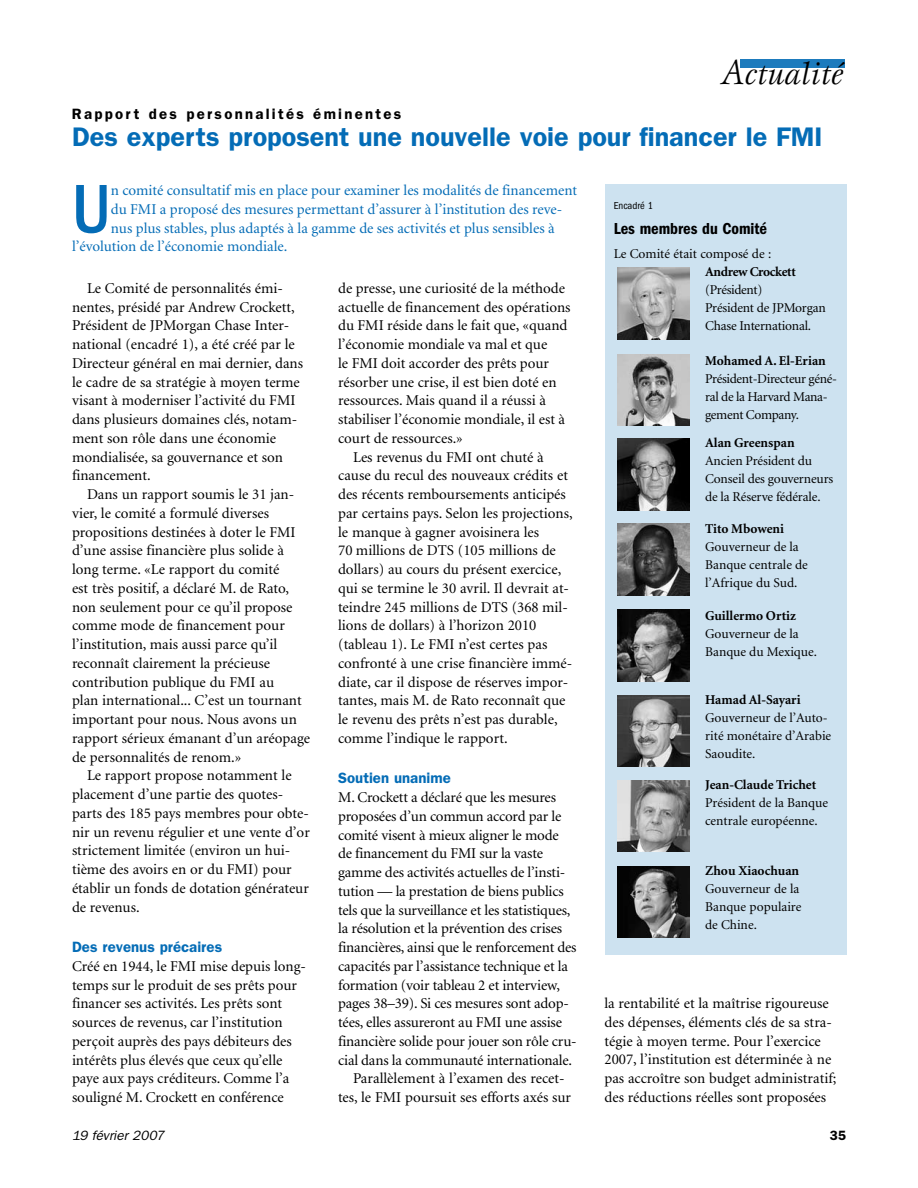
<style>
.page{position:relative;width:918px;height:1188px;background:#fff}
.page>*{position:absolute;margin:0;border:0;box-sizing:border-box;transform-origin:0 0}
.t1{font:500 condensed 71.25px "Franklin Gothic";color:#046cb6}
.t2{font:italic 31.5px "Esprit";color:#000}
.t3{font:600 27px "Franklin Gothic";color:#046cb6}
.t4{font:600 condensed 16.5px "Franklin Gothic";color:#000}
.t5{font:15px/18.8px "Minion";color:#000}
.t6{font:15px "Minion";color:#046cb6}
.t7{font:600 15px "Franklin Gothic";color:#046cb6}
.t8{font:600 15px "Franklin Gothic";letter-spacing:.15em;color:#000}
.t9{font:13.5px/18px "Minion";letter-spacing:-.005em;color:#000}
.t10{font:700 13.5px "Minion";color:#000}
.t11{font:13.5px/18px "Minion";letter-spacing:-.025em;color:#000}
.t12{font:700 13.5px "Minion";letter-spacing:-.03em;color:#000}
.t13{font:italic 13.5px "Franklin Gothic";letter-spacing:.005em;color:#000}
.t14{font:600 13.5px "Franklin Gothic";color:#000}
.t15{font:condensed 10.5px "Franklin Gothic";color:#000}
.s1{font-size:36.15px}
</style>
<div class="page">
<div style="left:605px;top:184px;width:242px;height:772px;background:#cde2f0"></div>
<img style="left:617px;top:268px;width:72px;height:72px">
<img style="left:617px;top:354px;width:72px;height:72px">
<img style="left:617px;top:438px;width:72px;height:72px">
<img style="left:617px;top:523px;width:72px;height:72px">
<img style="left:617px;top:609px;width:72px;height:72px">
<img style="left:617px;top:695px;width:72px;height:72px">
<img style="left:617px;top:780px;width:72px;height:72px">
<img style="left:617px;top:866px;width:72px;height:72px">
<div style="left:740px;top:59px;width:105px;height:9px;background:#1d7bbd"></div>
<h2 class="t2" style="left:721px;top:55px;width:124px"><span class="s1">A</span>ctualité</h2>
<p class="t8" style="left:72px;top:105px;width:331px">Rapport des personnalités éminentes</p>
<h3 class="t3" style="left:72px;top:121px;width:752px">Des experts proposent une nouvelle voie pour financer le FMI</h3>
<h1 class="t1" style="left:72px;top:169px;width:40px">U</h1>
<p class="t6" style="left:111px;top:183px;width:468px">n comité consultatif mis en place pour examiner les modalités de financement</p>
<p class="t6" style="left:111px;top:202px;width:453px">du FMI a proposé des mesures permettant d’assurer à l’institution des reve-</p>
<p class="t6" style="left:111px;top:220px;width:445px">nus plus stables, plus adaptés à la gamme de ses activités et plus sensibles à</p>
<p class="t6" style="left:72px;top:239px;width:217px">l’évolution de l’économie mondiale.</p>
<p class="t5" style="left:72px;top:279px;width:233px;text-indent:15px">Le Comité de personnalités émi&shy;nentes, présidé par Andrew Crockett, Président de JPMorgan Chase Inter&shy;national (encadré 1), a été créé par le Directeur général en mai dernier, dans le cadre de sa stratégie à moyen terme visant à moderniser l’activité du FMI dans plusieurs domaines clés, notam&shy;ment son rôle dans une économie mondialisée, sa gouvernance et son financement.</p>
<p class="t5" style="left:72px;top:485px;width:240px;text-indent:15px">Dans un rapport soumis le 31 jan&shy;vier, le comité a formulé diverses propositions destinées à doter le FMI d’une assise financière plus solide à long terme. «Le rapport du comité<br>est très positif, a déclaré M. de Rato, non seulement pour ce qu’il propose comme mode de financement pour l’institution, mais aussi parce qu’il reconnaît clairement la précieuse contribution publique du FMI au<br>plan international... C’est un tournant important pour nous. Nous avons un rapport sérieux émanant d’un aréopage de personnalités de renom.»</p>
<p class="t5" style="left:72px;top:767px;width:239px;text-indent:15px">Le rapport propose notamment le placement d’une partie des quotes&shy;parts des 185 pays membres pour obte&shy;nir un revenu régulier et une vente d’or strictement limitée (environ un hui&shy;tième des avoirs en or du FMI) pour établir un fonds de dotation générateur de revenus.</p>
<p class="t7" style="left:72px;top:938px;width:152px">Des revenus précaires</p>
<p class="t5" style="left:72px;top:957px;width:236px">Créé en 1944, le FMI mise depuis long&shy;temps sur le produit de ses prêts pour financer ses activités. Les prêts sont sources de revenus, car l’institution perçoit auprès des pays débiteurs des intérêts plus élevés que ceux qu’elle paye aux pays créditeurs. Comme l’a souligné M. Crockett en conférence</p>
<p class="t5" style="left:338px;top:279px;width:228px">de presse, une curiosité de la méthode</p>
<p class="t5" style="left:338px;top:298px;width:234px">actuelle de financement des opérations</p>
<p class="t5" style="left:338px;top:317px;width:231px">du FMI réside dans le fait que, «quand</p>
<p class="t5" style="left:338px;top:335px;width:211px">l’économie mondiale va mal et que</p>
<p class="t5" style="left:338px;top:354px;width:212px">le FMI doit accorder des prêts pour</p>
<p class="t5" style="left:338px;top:373px;width:220px">résorber une crise, il est bien doté en</p>
<p class="t5" style="left:338px;top:392px;width:209px">ressources. Mais quand il a réussi à</p>
<p class="t5" style="left:338px;top:410px;width:228px">stabiliser l’économie mondiale, il est à</p>
<p class="t5" style="left:338px;top:429px;width:126px">court de ressources.»</p>
<p class="t5" style="left:353px;top:448px;width:192px">Les revenus du FMI ont chuté à</p>
<p class="t5" style="left:338px;top:467px;width:231px">cause du recul des nouveaux crédits et</p>
<p class="t5" style="left:338px;top:485px;width:229px">des récents remboursements anticipés</p>
<p class="t5" style="left:338px;top:504px;width:236px">par certains pays. Selon les projections,</p>
<p class="t5" style="left:338px;top:523px;width:203px">le manque à gagner avoisinera les</p>
<p class="t5" style="left:338px;top:542px;width:219px">70 millions de DTS (105 millions de</p>
<p class="t5" style="left:338px;top:560px;width:225px">dollars) au cours du présent exercice,</p>
<p class="t5" style="left:338px;top:579px;width:232px">qui se termine le 30 avril. Il devrait at-</p>
<p class="t5" style="left:338px;top:598px;width:231px">teindre 245 millions de DTS (368 mil-</p>
<p class="t5" style="left:338px;top:617px;width:200px">lions de dollars) à l’horizon 2010</p>
<p class="t5" style="left:338px;top:635px;width:211px">(tableau 1). Le FMI n’est certes pas</p>
<p class="t5" style="left:338px;top:654px;width:236px">confronté à une crise financière immé-</p>
<p class="t5" style="left:338px;top:673px;width:232px">diate, car il dispose de réserves impor-</p>
<p class="t5" style="left:338px;top:692px;width:229px">tantes, mais M. de Rato reconnaît que</p>
<p class="t5" style="left:338px;top:710px;width:221px">le revenu des prêts n’est pas durable,</p>
<p class="t5" style="left:338px;top:729px;width:171px">comme l’indique le rapport.</p>
<p class="t7" style="left:338px;top:769px;width:114px">Soutien unanime</p>
<p class="t5" style="left:338px;top:788px;width:219px">M. Crockett a déclaré que les mesures</p>
<p class="t5" style="left:338px;top:807px;width:225px">proposées d’un commun accord par le</p>
<p class="t5" style="left:338px;top:826px;width:222px">comité visent à mieux aligner le mode</p>
<p class="t5" style="left:338px;top:845px;width:206px">de financement du FMI sur la vaste</p>
<p class="t5" style="left:338px;top:863px;width:229px">gamme des activités actuelles de l’insti-</p>
<p class="t5" style="left:338px;top:882px;width:227px">tution — la prestation de biens publics</p>
<p class="t5" style="left:338px;top:901px;width:234px">tels que la surveillance et les statistiques,</p>
<p class="t5" style="left:338px;top:920px;width:226px">la résolution et la prévention des crises</p>
<p class="t5" style="left:338px;top:938px;width:240px">financières, ainsi que le renforcement des</p>
<p class="t5" style="left:338px;top:957px;width:231px">capacités par l’assistance technique et la</p>
<p class="t5" style="left:338px;top:976px;width:223px">formation (voir tableau 2 et interview,</p>
<p class="t5" style="left:338px;top:995px;width:232px">pages 38–39). Si ces mesures sont adop-</p>
<p class="t5" style="left:338px;top:1013px;width:225px">tées, elles assureront au FMI une assise</p>
<p class="t5" style="left:338px;top:1032px;width:240px">financière solide pour jouer son rôle cru-</p>
<p class="t5" style="left:338px;top:1051px;width:236px">cial dans la communauté internationale.</p>
<p class="t5" style="left:353px;top:1070px;width:213px">Parallèlement à l’examen des recet-</p>
<p class="t5" style="left:338px;top:1088px;width:234px">tes, le FMI poursuit ses efforts axés sur</p>
<p class="t15" style="left:614px;top:199px;width:41px">Encadré 1</p>
<p class="t4" style="left:614px;top:219px;width:155px">Les membres du Comité</p>
<p class="t9" style="left:614px;top:246px;width:159px">Le Comité était composé de :</p>
<p class="t12" style="left:705px;top:265px;width:92px">Andrew Crockett</p>
<p class="t9" style="left:705px;top:282px;width:122px">(Président)<br>Président de JPMorgan<br>Chase International.-</p>
<p class="t10" style="left:705px;top:354px;width:122px">Mohamed A. El-Erian</p>
<p class="t11" style="left:705px;top:370px;width:133px">Président-Directeur géné&shy;ral de la Harvard Mana&shy;gement Company.-</p>
<p class="t10" style="left:705px;top:436px;width:91px">Alan Greenspan</p>
<p class="t9" style="left:705px;top:453px;width:130px">Ancien Président du<br>Conseil des gouverneurs de la Réserve fédérale.-</p>
<p class="t10" style="left:705px;top:522px;width:80px">Tito Mboweni</p>
<p class="t9" style="left:705px;top:538px;width:104px">Gouverneur de la<br>Banque centrale de l’Afrique du Sud.</p>
<p class="t10" style="left:705px;top:609px;width:92px">Guillermo Ortiz</p>
<p class="t9" style="left:705px;top:625px;width:113px">Gouverneur de la<br>Banque du Mexique.</p>
<p class="t10" style="left:705px;top:693px;width:97px">Hamad Al-Sayari</p>
<p class="t9" style="left:705px;top:709px;width:128px">Gouverneur de l’Auto&shy;rité monétaire d’Arabie<br>Saoudite.</p>
<p class="t10" style="left:705px;top:778px;width:113px">Jean-Claude Trichet</p>
<p class="t9" style="left:705px;top:795px;width:124px">Président de la Banque centrale européenne.-</p>
<p class="t10" style="left:705px;top:864px;width:96px">Zhou Xiaochuan</p>
<p class="t9" style="left:705px;top:880px;width:98px">Gouverneur de la<br>Banque populaire de Chine.</p>
<p class="t5" style="left:604px;top:995px;width:233px">la rentabilité et la maîtrise rigoureuse des dépenses, éléments clés de sa stra&shy;tégie à moyen terme. Pour l’exercice 2007, l’institution est déterminée à ne pas accroître son budget administratif; des réductions réelles sont proposées</p>
<p class="t13" style="left:72px;top:1127px;width:94px">19 février 2007</p>
<p class="t14" style="left:830px;top:1127px;width:18px">35</p>
</div>
